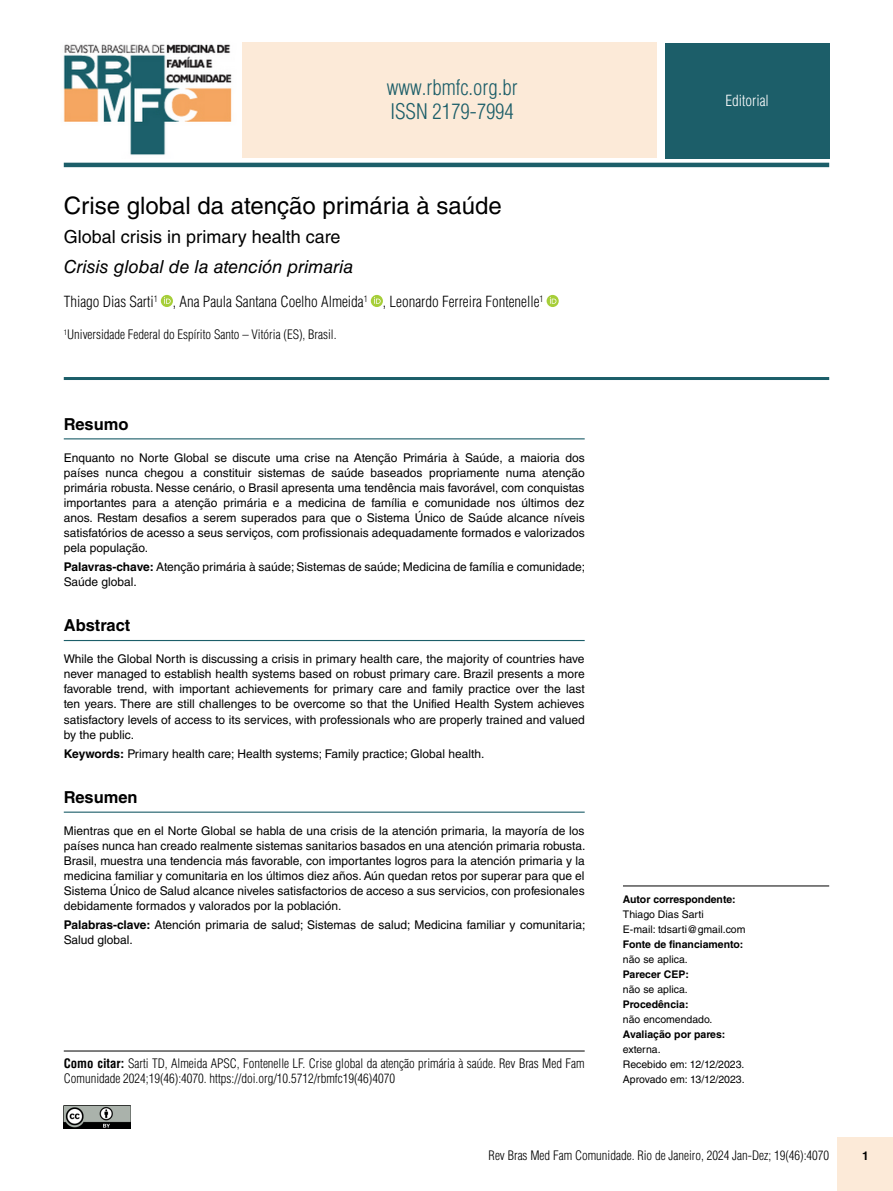
<style>
.page{position:relative;width:893px;height:1191px;background:#fff}
.page>*{position:absolute;margin:0;border:0;box-sizing:border-box;transform-origin:0 0}
.t1{font:24px "Helvetica LT Std";color:#000}
.t2{font:300 condensed 21px/23.5px "Helvetica LT Std";color:#1c5e69}
.t3{font:italic 18px "Helvetica LT Std";color:#000}
.t4{font:18px "Helvetica LT Std";color:#000}
.t5{font:700 16.5px "Helvetica LT Std";color:#000}
.t6{font:300 condensed 15px "Helvetica LT Std";color:#000}
.t7{font:300 condensed 15px "Helvetica LT Std";color:#fff}
.t8{font:300 condensed 12.75px/15px "Helvetica LT Std";color:#000}
.t9{font:12px/15px "Helvetica LT Std";color:#000;text-align:justify}
.t10{font:700 12px "Helvetica LT Std";color:#000}
.t11{font:10.5px/15px "Helvetica LT Std";color:#000}
.t12{font:700 10.5px "Helvetica LT Std";color:#000}
.s1{font-weight:700}
</style>
<div class="page">
<div style="left:838px;top:1137px;width:55px;height:54px;background:#fcead8"></div>
<img style="left:64px;top:1105px;width:67px;height:23px">
<hr style="left:623px;top:885px;width:206px;height:1px;background:#000">
<hr style="left:64px;top:438px;width:521px;height:1px;background:#1c5e69">
<hr style="left:64px;top:640px;width:521px;height:1px;background:#1c5e69">
<hr style="left:64px;top:811px;width:521px;height:1px;background:#1c5e69">
<div style="left:665px;top:43px;width:164px;height:116px;background:#1c5e69"></div>
<hr style="left:64px;top:163px;width:765px;height:4px;background:#1c5e69">
<svg style="left:161px;top:295px;width:12px;height:12px"></svg>
<svg style="left:164px;top:297px;width:7px;height:7px"></svg>
<svg style="left:371px;top:295px;width:12px;height:12px"></svg>
<svg style="left:374px;top:297px;width:7px;height:7px"></svg>
<div style="left:547px;top:295px;width:12px;height:12px;background:#a6ce39;border-radius:50%"></div>
<svg style="left:550px;top:297px;width:6px;height:7px"></svg>
<hr style="left:64px;top:1050px;width:521px;height:1px;background:#000">
<hr style="left:64px;top:377px;width:765px;height:3px;background:#1c5e69">
<img style="left:63px;top:44px;width:169px;height:111px">
<div style="left:242px;top:42px;width:415px;height:116px;background:#fcead8"></div>
<h2 class="t2" style="left:387px;top:76px;width:132px">www.rbmfc.org.br<br>ISSN 2179-7994</h2>
<h1 class="t1" style="left:64px;top:192px;width:440px">Crise global da atenção primária à saúde</h1>
<h3 class="t4" style="left:64px;top:227px;width:278px">Global crisis in primary health care</h3>
<h3 class="t3" style="left:64px;top:256px;width:291px">Crisis global de la atención primaria</h3>
<p class="t6" style="left:64px;top:292px;width:481px">Thiago Dias Sarti<sup>1</sup> , Ana Paula Santana Coelho Almeida<sup>1</sup> , Leonardo Ferreira Fontenelle<sup>1</sup></p>
<p class="t8" style="left:64px;top:327px;width:274px"><sup>1</sup>Universidade Federal do Espírito Santo – Vitória (ES), Brasil.</p>
<h3 class="t5" style="left:64px;top:414px;width:66px">Resumo</h3>
<p class="t9" style="left:64px;top:450px;width:522px">Enquanto no Norte Global se discute uma crise na Atenção Primária à Saúde, a maioria dos países nunca chegou a constituir sistemas de saúde baseados propriamente numa atenção primária robusta. Nesse cenário, o Brasil apresenta uma tendência mais favorável, com conquistas importantes para a atenção primária e a medicina de família e comunidade nos últimos dez anos. Restam desafios a serem superados para que o Sistema Único de Saúde alcance níveis satisfatórios de acesso a seus serviços, com profissionais adequadamente formados e valorizados pela população.</p>
<p class="t9" style="left:64px;top:559px;width:523px"><span class="s1">Palavras-chave:</span> Atenção primária à saúde; Sistemas de saúde; Medicina de família e comunidade;<br>Saúde global.</p>
<h3 class="t5" style="left:64px;top:615px;width:68px">Abstract</h3>
<p class="t9" style="left:64px;top:651px;width:522px">While the Global North is discussing a crisis in primary health care, the majority of countries have never managed to establish health systems based on robust primary care. Brazil presents a more favorable trend, with important achievements for primary care and family practice over the last ten years. There are still challenges to be overcome so that the Unified Health System achieves satisfactory levels of access to its services, with professionals who are properly trained and valued by the public.</p>
<p class="t9" style="left:64px;top:746px;width:422px"><span class="s1">Keywords:</span> Primary health care; Health systems; Family practice; Global health.</p>
<h3 class="t5" style="left:64px;top:787px;width:75px">Resumen</h3>
<p class="t9" style="left:64px;top:823px;width:523px">Mientras que en el Norte Global se habla de una crisis de la atención primaria, la mayoría de los países nunca han creado realmente sistemas sanitarios basados en una atención primaria robusta.<br>Brasil, muestra una tendencia más favorable, con importantes logros para la atención primaria y la medicina familiar y comunitaria en los últimos diez años. Aún quedan retos por superar para que el Sistema Único de Salud alcance niveles satisfactorios de acceso a sus servicios, con profesionales debidamente formados y valorados por la población.</p>
<p class="t9" style="left:64px;top:917px;width:523px"><span class="s1">Palabras-clave:</span> Atención primaria de salud; Sistemas de salud; Medicina familiar y comunitaria;<br>Salud global.</p>
<p class="t8" style="left:64px;top:1056px;width:522px"><span class="s1">Como citar:</span> Sarti TD, Almeida APSC, Fontenelle LF. Crise global da atenção primária à saúde. Rev Bras Med Fam<br>Comunidade 2024;19(46):4070. https://doi.org/10.5712/rbmfc19(46)4070</p>
<p class="t7" style="left:725px;top:92px;width:45px">Editorial</p>
<p class="t12" style="left:623px;top:893px;width:114px">Autor correspondente:</p>
<p class="t11" style="left:623px;top:907px;width:124px">Thiago Dias Sarti<br>E-mail: tdsarti@gmail.com</p>
<p class="t12" style="left:623px;top:938px;width:122px">Fonte de financiamento:</p>
<p class="t11" style="left:623px;top:952px;width:66px">não se aplica.</p>
<p class="t12" style="left:623px;top:968px;width:68px">Parecer CEP:</p>
<p class="t11" style="left:623px;top:982px;width:66px">não se aplica.</p>
<p class="t12" style="left:623px;top:998px;width:67px">Procedência:</p>
<p class="t11" style="left:623px;top:1012px;width:91px">não encomendado.</p>
<p class="t12" style="left:623px;top:1028px;width:104px">Avaliação por pares:</p>
<p class="t11" style="left:623px;top:1042px;width:123px">externa.<br>Recebido em: 12/12/2023.<br>Aprovado em: 13/12/2023.</p>
<p class="t8" style="left:489px;top:1147px;width:342px">Rev Bras Med Fam Comunidade. Rio de Janeiro, 2024 Jan-Dez; 19(46):4070</p>
<p class="t10" style="left:862px;top:1148px;width:8px">1</p>
</div>
